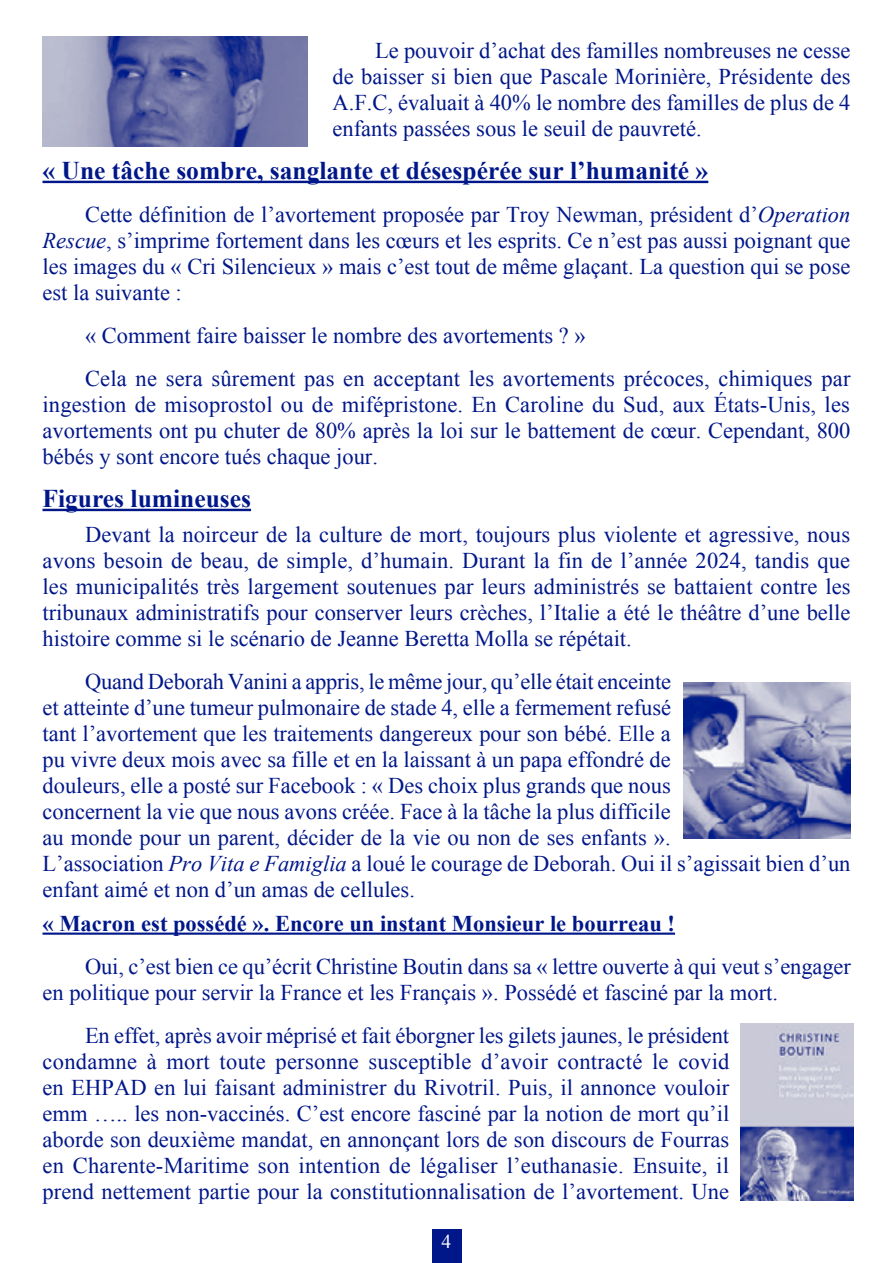
<style>
.page{position:relative;width:893px;height:1263px;background:#fff}
.page>*{position:absolute;margin:0;border:0;box-sizing:border-box;transform-origin:0 0}
.t1{font:700 25.5px "Times New Roman";color:#001789}
.t2{font:22.5px/26px "Times New Roman";color:#001789;text-align:justify}
.t3{font:700 22.5px "Times New Roman";color:#001789}
.t4{font:19.5px "Times New Roman";color:#fff}
.s1{font-style:italic}
</style>
<div class="page">
<div style="left:432px;top:1229px;width:29px;height:34px;background:#001789"></div>
<hr style="left:43px;top:181px;width:665px;height:2px;background:#001789">
<hr style="left:43px;top:509px;width:208px;height:2px;background:#001789">
<hr style="left:43px;top:932px;width:632px;height:3px;background:#001789">
<img style="left:684px;top:682px;width:166px;height:156px">
<img style="left:741px;top:1023px;width:113px;height:177px">
<img style="left:43px;top:36px;width:265px;height:111px">
<p class="t2" style="left:332px;top:37px;width:519px;text-indent:43px">Le pouvoir d’achat des familles nombreuses ne cesse de baisser si bien que Pascale Morinière, Présidente des A.F.C, évaluait à 40% le nombre des familles de plus de 4 enfants passées sous le seuil de pauvreté.</p>
<p class="t1" style="left:43px;top:153px;width:667px">« Une tâche sombre, sanglante et désespérée sur l’humanité »</p>
<p class="t2" style="left:43px;top:201px;width:809px;text-indent:43px">Cette définition de l’avortement proposée par Troy Newman, président d’<span class="s1">Operation Rescue</span>, s’imprime fortement dans les cœurs et les esprits. Ce n’est pas aussi poignant que les images du « Cri Silencieux » mais c’est tout de même glaçant. La question qui se pose est la suivante :</p>
<p class="t2" style="left:85px;top:314px;width:767px;line-height:43px">« Comment faire baisser le nombre des avortements ? »<br>Cela ne sera sûrement pas en acceptant les avortements précoces, chimiques par</p>
<p class="t2" style="left:43px;top:391px;width:809px">ingestion de misoprostol ou de mifépristone. En Caroline du Sud, aux États-Unis, les avortements ont pu chuter de 80% après la loi sur le battement de cœur. Cependant, 800 bébés y sont encore tués chaque jour.</p>
<p class="t1" style="left:43px;top:481px;width:210px">Figures lumineuses</p>
<p class="t2" style="left:43px;top:521px;width:810px;text-indent:43px">Devant la noirceur de la culture de mort, toujours plus violente et agressive, nous avons besoin de beau, de simple, d’humain. Durant la fin de l’année 2024, tandis que les municipalités très largement soutenues par leurs administrés se battaient contre les tribunaux administratifs pour conserver leurs crèches, l’Italie a été le théâtre d’une belle histoire comme si le scénario de Jeanne Beretta Molla se répétait.</p>
<p class="t2" style="left:43px;top:668px;width:809px;text-align:left;text-indent:43px">Quand Deborah Vanini a appris, le même jour, qu’elle était enceinte<br>et atteinte d’une tumeur pulmonaire de stade 4, elle a fermement refusé<br>tant l’avortement que les traitements dangereux pour son bébé. Elle a<br>pu vivre deux mois avec sa fille et en la laissant à un papa effondré de<br>douleurs, elle a posté sur Facebook : « Des choix plus grands que nous<br>concernent la vie que nous avons créée. Face à la tâche la plus difficile<br>au monde pour un parent, décider de la vie ou non de ses enfants ».<br>L’association <span class="s1">Pro Vita e Famiglia</span> a loué le courage de Deborah. Oui il s’agissait bien d’un enfant aimé et non d’un amas de cellules.</p>
<p class="t3" style="left:43px;top:908px;width:634px">« Macron est possédé ». Encore un instant Monsieur le bourreau !</p>
<p class="t2" style="left:43px;top:953px;width:810px;text-indent:43px">Oui, c’est bien ce qu’écrit Christine Boutin dans sa « lettre ouverte à qui veut s’engager en politique pour servir la France et les Français ». Possédé et fasciné par la mort.</p>
<p class="t2" style="left:43px;top:1022px;width:688px;text-indent:43px">En effet, après avoir méprisé et fait éborgner les gilets jaunes, le président condamne à mort toute personne susceptible d’avoir contracté le covid en EHPAD en lui faisant administrer du Rivotril. Puis, il annonce vouloir emm ….. les non-vaccinés. C’est encore fasciné par la notion de mort qu’il aborde son deuxième mandat, en annonçant lors de son discours de Fourras en Charente-Maritime son intention de légaliser l’euthanasie. Ensuite, il prend nettement partie pour la constitutionnalisation de l’avortement. Une</p>
<p class="t4" style="left:442px;top:1228px;width:11px">4</p>
</div>
